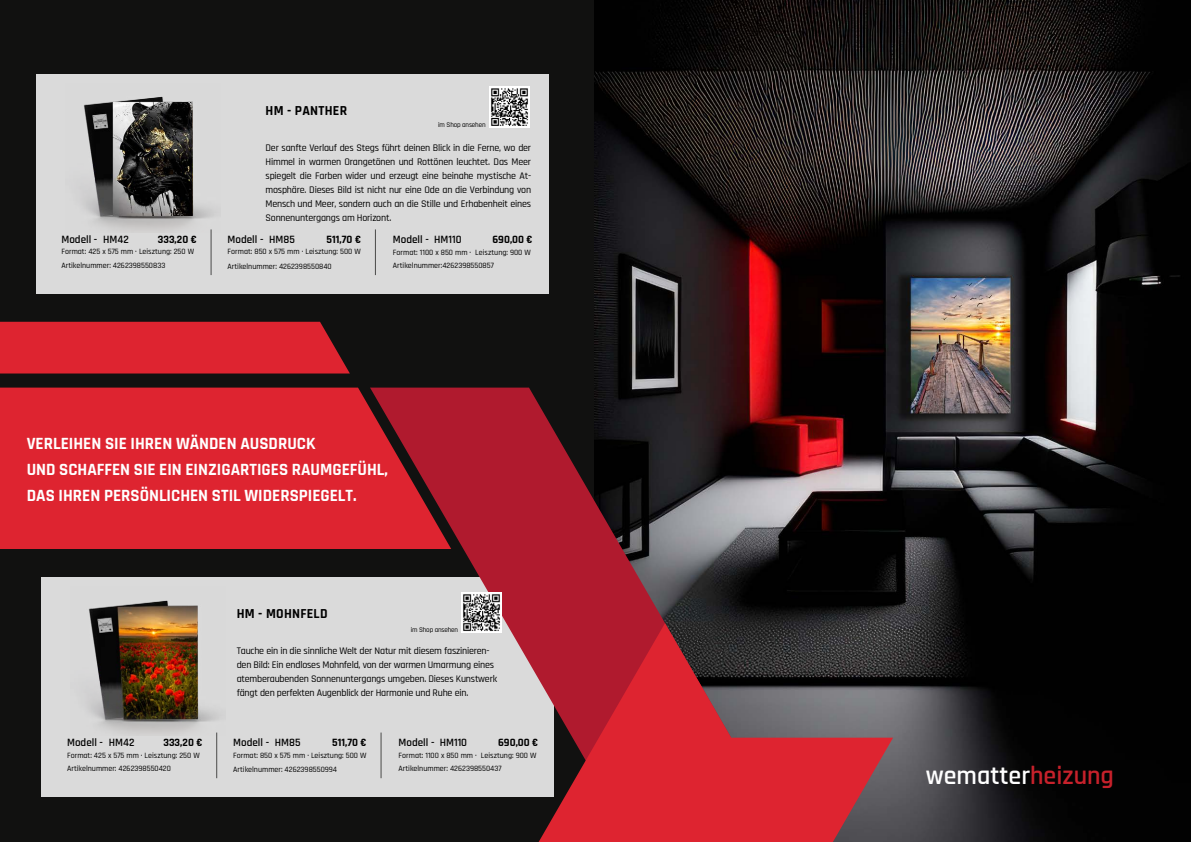
<style>
.page{position:relative;width:1191px;height:842px;background:#fff}
.page>*{position:absolute;margin:0;border:0;box-sizing:border-box;transform-origin:0 0}
.t1{font:600 26px "Rajdhani";color:#fff}
.t2{font:700 17px/26px "Rajdhani";color:#fff}
.t3{font:700 13.6px "Rajdhani";letter-spacing:.02em;color:#000}
.t4{font:600 11.1px "Rajdhani";color:#000}
.t5{font:700 11.1px "Rajdhani";color:#000}
.t6{font:500 10px/14px "Rajdhani";letter-spacing:-.02em;color:#000;text-align:justify}
.t7{font:500 8px/13.3px "Rajdhani";color:#000}
.t8{font:500 7px "Rajdhani";letter-spacing:-.02em;color:#000}
.s1{color:#c7212b}
</style>
<div class="page">
<img style="left:593px;top:0;width:597px;height:842px">
<div style="left:0;top:0;width:593px;height:842px;background:#111110"></div>
<div style="left:0;top:388px;width:370px;height:161px;background:#de2430"></div>
<div style="left:0;top:322px;width:350px;height:51px;background:#de2430"></div>
<div style="left:36px;top:74px;width:512px;height:220px;background:#dadada"></div>
<img style="left:82px;top:96px;width:132px;height:137px">
<hr style="left:211px;top:229px;width:1px;height:46px;background:#4a4a49">
<hr style="left:375px;top:229px;width:1px;height:46px;background:#4a4a49">
<div style="left:42px;top:577px;width:512px;height:220px;background:#dadada"></div>
<img style="left:87px;top:600px;width:132px;height:136px">
<hr style="left:216px;top:732px;width:1px;height:46px;background:#4a4a49">
<svg style="left:370px;top:388px;width:361px;height:391px"></svg>
<svg style="left:538px;top:623px;width:355px;height:219px;background:#a1323c"></svg>
<img style="left:462px;top:592px;width:40px;height:41px">
<img style="left:489px;top:87px;width:40px;height:40px">
<p class="t4" style="left:61px;top:232px;width:69px">Modell - HM42</p>
<p class="t5" style="left:158px;top:232px;width:41px">333,20 €</p>
<p class="t7" style="left:61px;top:246px;width:134px">Format: 425 x 575 mm · Leisztung: 250 W<br>Artikelnummer: 4262398550833</p>
<h3 class="t3" style="left:265px;top:103px;width:83px">HM - PANTHER</h3>
<p class="t8" style="left:438px;top:120px;width:49px">im Shop ansehen</p>
<p class="t6" style="left:265px;top:141px;width:267px">Der sanfte Verlauf des Stegs führt deinen Blick in die Ferne, wo der Himmel in warmen Orangetönen und Rottönen leuchtet. Das Meer spiegelt die Farben wider und erzeugt eine beinahe mystische At&shy;mosphäre. Dieses Bild ist nicht nur eine Ode an die Verbindung von Mensch und Meer, sondern auch an die Stille und Erhabenheit eines Sonnenuntergangs am Horizont.</p>
<p class="t4" style="left:393px;top:232px;width:70px">Modell - HM110</p>
<p class="t5" style="left:492px;top:232px;width:42px">690,00 €</p>
<p class="t7" style="left:393px;top:247px;width:139px;line-height:12.7px">Format: 1100 x 850 mm · Leisztung: 900 W<br>Artikelnummer:4262398550857</p>
<p class="t4" style="left:227px;top:232px;width:69px">Modell - HM85</p>
<p class="t5" style="left:326px;top:232px;width:36px">511,70 €</p>
<p class="t7" style="left:227px;top:245px;width:135px;line-height:14.3px">Format: 850 x 575 mm · Leisztung: 500 W<br>Artikelnummer: 4262398550840</p>
<h2 class="t2" style="left:27px;top:431px;width:363px">VERLEIHEN SIE IHREN WÄNDEN AUSDRUCK<br>UND SCHAFFEN SIE EIN EINZIGARTIGES RAUMGEFÜHL,<br>DAS IHREN PERSÖNLICHEN STIL WIDERSPIEGELT.</h2>
<h3 class="t3" style="left:237px;top:606px;width:92px">HM - MOHNFELD</h3>
<p class="t8" style="left:411px;top:626px;width:49px">im Shop ansehen</p>
<p class="t4" style="left:67px;top:735px;width:69px">Modell - HM42</p>
<p class="t5" style="left:163px;top:735px;width:41px">333,20 €</p>
<p class="t7" style="left:67px;top:749px;width:134px">Format: 425 x 575 mm · Leisztung: 250 W<br>Artikelnummer: 4262398550420</p>
<p class="t6" style="left:237px;top:644px;width:262px;text-align:left">Tauche ein in die sinnliche Welt der Natur mit diesem faszinieren&shy;den Bild: Ein endloses Mohnfeld, von der warmen Umarmung eines atemberaubenden Sonnenuntergangs umgeben. Dieses Kunstwerk fängt den perfekten Augenblick der Harmonie und Ruhe ein.</p>
<p class="t4" style="left:233px;top:735px;width:69px">Modell - HM85</p>
<p class="t5" style="left:332px;top:735px;width:36px">511,70 €</p>
<p class="t7" style="left:233px;top:748px;width:135px;line-height:14.3px">Format: 850 x 575 mm · Leisztung: 500 W<br>Artikelnummer: 4262398550994</p>
<p class="t4" style="left:398px;top:735px;width:70px">Modell - HM110</p>
<p class="t5" style="left:498px;top:735px;width:42px">690,00 €</p>
<p class="t7" style="left:398px;top:750px;width:139px;line-height:12.7px">Format: 1100 x 850 mm · Leisztung: 900 W<br>Artikelnummer: 4262398550437</p>
<h1 class="t1" style="left:925px;top:760px;width:190px">wematter<span class="s1">heizung</span></h1>
</div>
